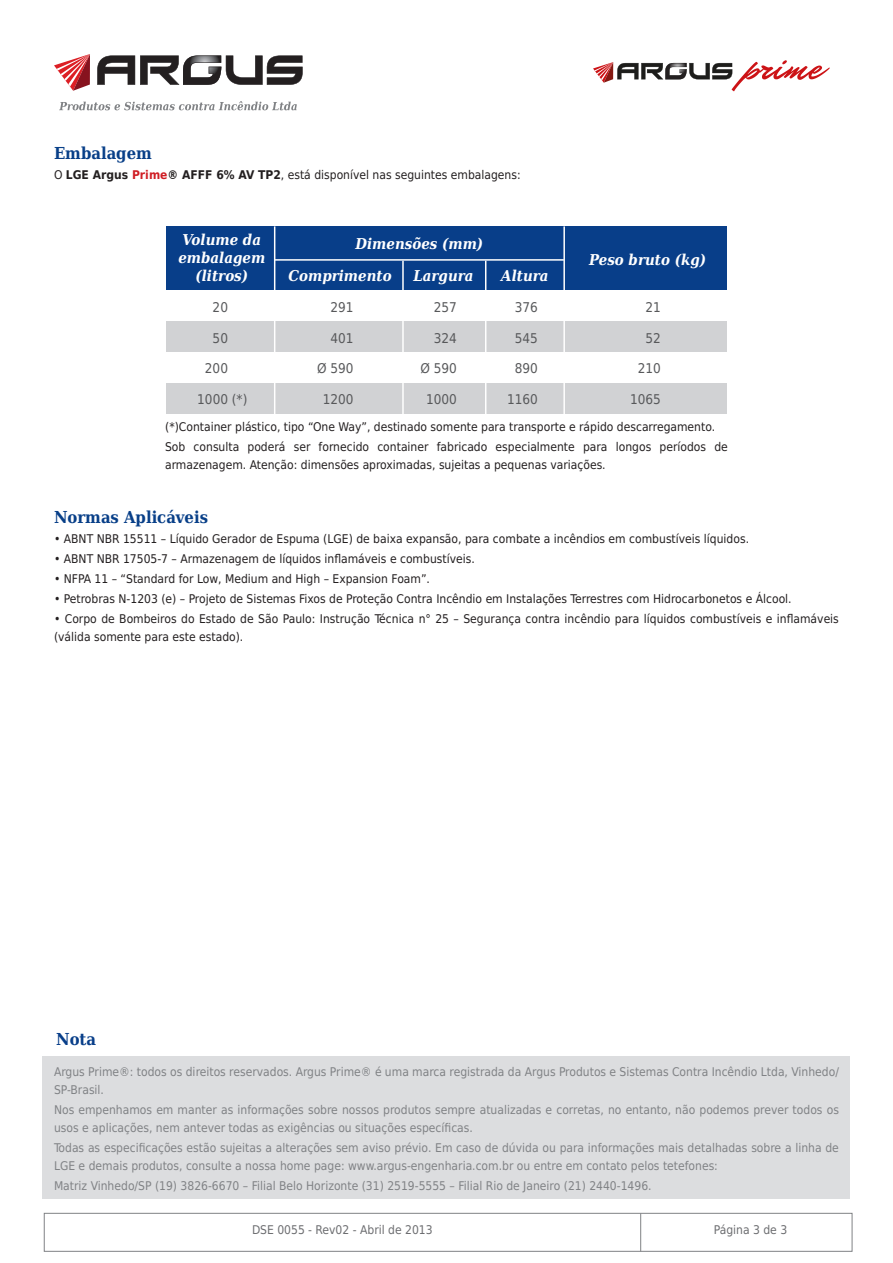
<style>
.page{position:relative;width:893px;height:1263px;background:#fff}
.page>*{position:absolute;margin:0;border:0;box-sizing:border-box;transform-origin:0 0}
.t1{font:700 16.5px "DejaVu Serif Condensed";color:#083f88}
.t2{font:700 16.5px "DejaVu Serif Condensed";color:#083e89}
.t3{font:italic 700 15px/18px "DejaVu Serif Condensed";color:#fff;text-align:center}
.t4{font:13.5px "DejaVu Sans Condensed";color:#57585a}
.t5{font:12px/18px "DejaVu Sans Condensed";color:#231f20}
.t6{font:12px/18px "DejaVu Sans Condensed";color:#808285}
.t7{font:12px "DejaVu Sans Condensed";color:#6c6d70}
.s1{font-weight:700}
.s2{font-weight:700;color:#d01e25}
</style>
<div class="page">
<div style="left:44px;top:1213px;width:808px;height:39px;border:1px solid #808285"></div>
<hr style="left:640px;top:1213px;width:1px;height:38px;background:#808285">
<svg style="left:54px;top:54px;width:36px;height:37px"></svg>
<svg style="left:97px;top:55px;width:206px;height:30px"></svg>
<svg style="left:59px;top:101px;width:238px;height:9px"></svg>
<svg style="left:593px;top:60px;width:237px;height:31px"></svg>
<div style="left:166px;top:321px;width:561px;height:31px;background:#d1d2d4"></div>
<div style="left:166px;top:383px;width:561px;height:31px;background:#d1d2d4"></div>
<div style="left:166px;top:227px;width:561px;height:63px;background:#083e89"></div>
<hr style="left:274px;top:226px;width:1px;height:191px;background:#fff">
<hr style="left:563px;top:226px;width:2px;height:191px;background:#fff">
<hr style="left:275px;top:259px;width:289px;height:2px;background:#fff">
<hr style="left:485px;top:261px;width:1px;height:153px;background:#fff">
<hr style="left:402px;top:261px;width:2px;height:153px;background:#fff">
<div style="left:43px;top:1057px;width:807px;height:142px;background:#dcdddf"></div>
<p class="t1" style="left:54px;top:139px;width:99px">Embalagem</p>
<p class="t5" style="left:54px;top:166px;width:468px">O <span class="s1">LGE Argus</span> <span class="s2">Prime</span><span class="s1">® AFFF 6% AV TP2</span>, está disponível nas seguintes embalagens:</p>
<p class="t3" style="left:178px;top:231px;width:88px">Volume da embalagem (litros)</p>
<p class="t4" style="left:213px;top:296px;width:17px">20</p>
<p class="t4" style="left:213px;top:327px;width:17px">50</p>
<p class="t4" style="left:205px;top:357px;width:25px">200</p>
<p class="t4" style="left:197px;top:388px;width:52px">1000 (*)</p>
<p class="t3" style="left:413px;top:227px;width:71px;line-height:32px;text-align:left;text-indent:-58px">Dimensões (mm)<br>Largura</p>
<p class="t3" style="left:288px;top:266px;width:105px">Comprimento</p>
<p class="t4" style="left:330px;top:296px;width:25px">291</p>
<p class="t4" style="left:330px;top:327px;width:25px">401</p>
<p class="t4" style="left:317px;top:357px;width:38px">Ø 590</p>
<p class="t4" style="left:323px;top:388px;width:32px">1200</p>
<p class="t4" style="left:434px;top:296px;width:25px">257</p>
<p class="t4" style="left:434px;top:327px;width:25px">324</p>
<p class="t4" style="left:420px;top:357px;width:38px">Ø 590</p>
<p class="t4" style="left:426px;top:388px;width:32px">1000</p>
<p class="t3" style="left:501px;top:266px;width:49px">Altura</p>
<p class="t4" style="left:515px;top:296px;width:25px">376</p>
<p class="t4" style="left:515px;top:327px;width:25px">545</p>
<p class="t4" style="left:515px;top:357px;width:25px">890</p>
<p class="t4" style="left:507px;top:388px;width:32px">1160</p>
<p class="t3" style="left:589px;top:250px;width:119px">Peso bruto (kg)</p>
<p class="t4" style="left:646px;top:296px;width:17px">21</p>
<p class="t4" style="left:646px;top:327px;width:17px">52</p>
<p class="t4" style="left:638px;top:357px;width:25px">210</p>
<p class="t4" style="left:630px;top:388px;width:32px">1065</p>
<p class="t5" style="left:165px;top:418px;width:552px">(*)Container plástico, tipo “One Way”, destinado somente para transporte e rápido descarregamento.</p>
<p class="t5" style="left:165px;top:438px;width:564px">Sob consulta poderá ser fornecido container fabricado especialmente para longos períodos de armazenagem. Atenção: dimensões aproximadas, sujeitas a pequenas variações.</p>
<p class="t1" style="left:54px;top:502px;width:156px">Normas Aplicáveis</p>
<p class="t5" style="left:54px;top:529px;width:697px">• ABNT NBR 15511 – Líquido Gerador de Espuma (LGE) de baixa expansão, para combate a incêndios em combustíveis líquidos.</p>
<p class="t5" style="left:54px;top:550px;width:422px">• ABNT NBR 17505-7 – Armazenagem de líquidos inflamáveis e combustíveis.</p>
<p class="t5" style="left:54px;top:570px;width:378px">• NFPA 11 – “Standard for Low, Medium and High – Expansion Foam”.</p>
<p class="t5" style="left:54px;top:590px;width:739px">• Petrobras N-1203 (e) – Projeto de Sistemas Fixos de Proteção Contra Incêndio em Instalações Terrestres com Hidrocarbonetos e Álcool.</p>
<p class="t5" style="left:54px;top:610px;width:786px">• Corpo de Bombeiros do Estado de São Paulo: Instrução Técnica n° 25 – Segurança contra incêndio para líquidos combustíveis e inflamáveis (válida somente para este estado).</p>
<p class="t2" style="left:56px;top:1024px;width:41px">Nota</p>
<p class="t6" style="left:54px;top:1062px;width:786px">Argus Prime®: todos os direitos reservados. Argus Prime® é uma marca registrada da Argus Produtos e Sistemas Contra Incêndio Ltda, Vinhedo/<br>SP-Brasil.</p>
<p class="t6" style="left:54px;top:1100px;width:786px">Nos empenhamos em manter as informações sobre nossos produtos sempre atualizadas e corretas, no entanto, não podemos prever todos os usos e aplicações, nem antever todas as exigências ou situações específicas.</p>
<p class="t6" style="left:54px;top:1138px;width:786px">Todas as especificações estão sujeitas a alterações sem aviso prévio. Em caso de dúvida ou para informações mais detalhadas sobre a linha de<br>LGE e demais produtos, consulte a nossa home page: www.argus-engenharia.com.br ou entre em contato pelos tetefones:</p>
<p class="t6" style="left:54px;top:1177px;width:599px">Matriz Vinhedo/SP (19) 3826-6670 – Filial Belo Horizonte (31) 2519-5555 – Filial Rio de Janeiro (21) 2440-1496.</p>
<p class="t7" style="left:252px;top:1220px;width:182px">DSE 0055 - Rev02 - Abril de 2013</p>
<p class="t7" style="left:714px;top:1220px;width:75px">Página 3 de 3</p>
</div>
